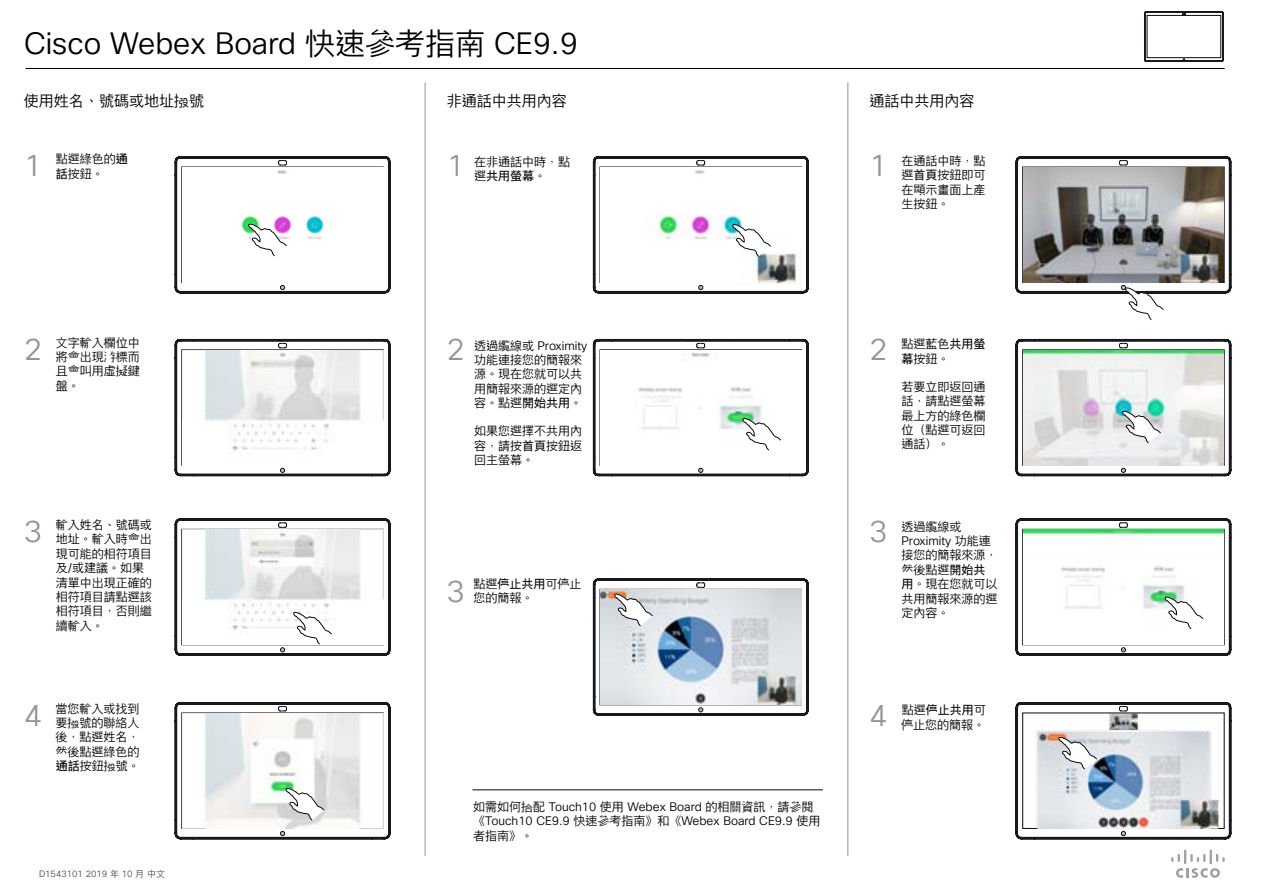
<style>
.page{position:relative;width:1263px;height:893px;background:#fff}
.page>*{position:absolute;margin:0;border:0;box-sizing:border-box;transform-origin:0 0}
.t1{font:30px "Cisco Sans CHT Light";color:#000}
.t2{font:30px "Cisco Sans CHT Light";color:#939598}
.t3{font:15px "Cisco Sans CHT Light";color:#000}
.t4{font:12px/14.4px "Cisco Sans CHT Light";color:#000}
.t5{font:12px "Cisco Sans CHT";color:#000}
.t6{font:9px "Cisco Sans CHT Light";color:#4d4d4f}
.s1{font-family:"Cisco Sans CHT"}
.s2{font-family:"Cisco Sans CHT Light"}
</style>
<div class="page">
<svg style="left:175px;top:339px;width:215px;height:137px"></svg>
<img style="left:182px;top:350px;width:201px;height:115px">
<svg style="left:175px;top:156px;width:215px;height:137px"></svg>
<svg style="left:1016px;top:339px;width:215px;height:137px"></svg>
<svg style="left:1016px;top:156px;width:215px;height:164px"></svg>
<svg style="left:1016px;top:519px;width:215px;height:136px"></svg>
<svg style="left:1016px;top:702px;width:215px;height:137px"></svg>
<svg style="left:593px;top:579px;width:215px;height:136px"></svg>
<svg style="left:593px;top:339px;width:215px;height:137px"></svg>
<svg style="left:593px;top:156px;width:215px;height:137px"></svg>
<svg style="left:175px;top:519px;width:215px;height:136px"></svg>
<svg style="left:175px;top:702px;width:215px;height:137px"></svg>
<hr style="left:425px;top:82px;width:1px;height:774px;background:#939598">
<hr style="left:847px;top:82px;width:1px;height:774px;background:#939598">
<svg style="left:1171px;top:849px;width:54px;height:29px"></svg>
<hr style="left:26px;top:68px;width:1199px;height:1px;background:#000">
<hr style="left:472px;top:790px;width:351px;height:1px;background:#090a0b">
<svg style="left:1144px;top:12px;width:79px;height:50px"></svg>
<h1 class="t1" style="left:24px;top:25px;width:555px">Cisco Webex Board 快速參考指南 CE9.9</h1>
<p class="t3" style="left:24px;top:91px;width:181px">使用姓名、號碼或地址撥號</p>
<p class="t3" style="left:447px;top:91px;width:121px">非通話中共用內容</p>
<p class="t3" style="left:869px;top:91px;width:106px">通話中共用內容</p>
<h1 class="t2" style="left:24px;top:146px;width:19px">1</h1>
<p class="t4" style="left:56px;top:152px;width:73px">點選綠色的<span class="s1">通話</span>按鈕。</p>
<p class="t4" style="left:474px;top:155px;width:97px">在非通話中時，點</p>
<h1 class="t2" style="left:447px;top:146px;width:19px">1</h1>
<p class="t5" style="left:474px;top:168px;width:73px"><span class="s2">選</span>共用螢幕<span class="s2">。</span></p>
<h1 class="t2" style="left:869px;top:146px;width:19px">1</h1>
<p class="t4" style="left:901px;top:153px;width:85px;text-align:justify">在通話中時，點選<span class="s1">首頁</span>按鈕即可在顯示畫面上產生按鈕。</p>
<h1 class="t2" style="left:24px;top:330px;width:19px">2</h1>
<p class="t4" style="left:56px;top:335px;width:86px;text-align:justify">文字輸入欄位中將會出現游標而且會叫用虛擬鍵盤。</p>
<h1 class="t2" style="left:447px;top:330px;width:19px">2</h1>
<p class="t4" style="left:474px;top:338px;width:115px">透過纜線或 Proximity功能連接您的簡報來源。現在您就可以共用簡報來源的選定內容。點選<span class="s1">開始共用</span>。</p>
<p class="t4" style="left:474px;top:424px;width:109px;text-align:justify">如果您選擇不共用內容，請按<span class="s1">首頁</span>按鈕返回主螢幕。</p>
<h1 class="t2" style="left:869px;top:330px;width:19px">2</h1>
<p class="t4" style="left:901px;top:337px;width:85px">點選藍色<span class="s1">共用螢幕</span>按鈕。</p>
<p class="t4" style="left:901px;top:379px;width:85px;text-align:justify">若要立即返回通話，請點選螢幕最上方的綠色欄位（點選可返回通話）。</p>
<h1 class="t2" style="left:24px;top:512px;width:19px">3</h1>
<p class="t4" style="left:56px;top:518px;width:98px">輸入姓名、號碼或地址。輸入時會出現可能的相符項目及/或建議。如果清單中出現正確的相符項目請點選該相符項目，否則繼續輸入。</p>
<p class="t4" style="left:901px;top:519px;width:97px">透過纜線或<br>Proximity 功能連接您的簡報來源，然後點選<span class="s1">開始共用</span>。現在您就可以共用簡報來源的選定內容。</p>
<h1 class="t2" style="left:869px;top:512px;width:19px">3</h1>
<p class="t4" style="left:473px;top:576px;width:109px">點選<span class="s1">停止共用</span>可停止您的簡報。</p>
<h1 class="t2" style="left:447px;top:572px;width:19px">3</h1>
<h1 class="t2" style="left:24px;top:696px;width:19px">4</h1>
<p class="t4" style="left:55px;top:701px;width:86px;text-align:justify">當您輸入或找到要撥號的聯絡人後，點選姓名，然後點選綠色的<span class="s1">通話</span>按鈕撥號。</p>
<p class="t5" style="left:902px;top:702px;width:85px"><span class="s2">點選</span>停止共用<span class="s2">可</span></p>
<h1 class="t2" style="left:869px;top:696px;width:19px">4</h1>
<p class="t4" style="left:901px;top:717px;width:85px">停止您的簡報。</p>
<p class="t4" style="left:473px;top:799px;width:349px">如需如何搭配 Touch10 使用 Webex Board 的相關資訊，請參閱《Touch10 CE9.9 快速參考指南》和《Webex Board CE9.9 使用者指南》。</p>
<p class="t6" style="left:39px;top:868px;width:127px">D1543101 2019 年 10 月 中文</p>
</div>
